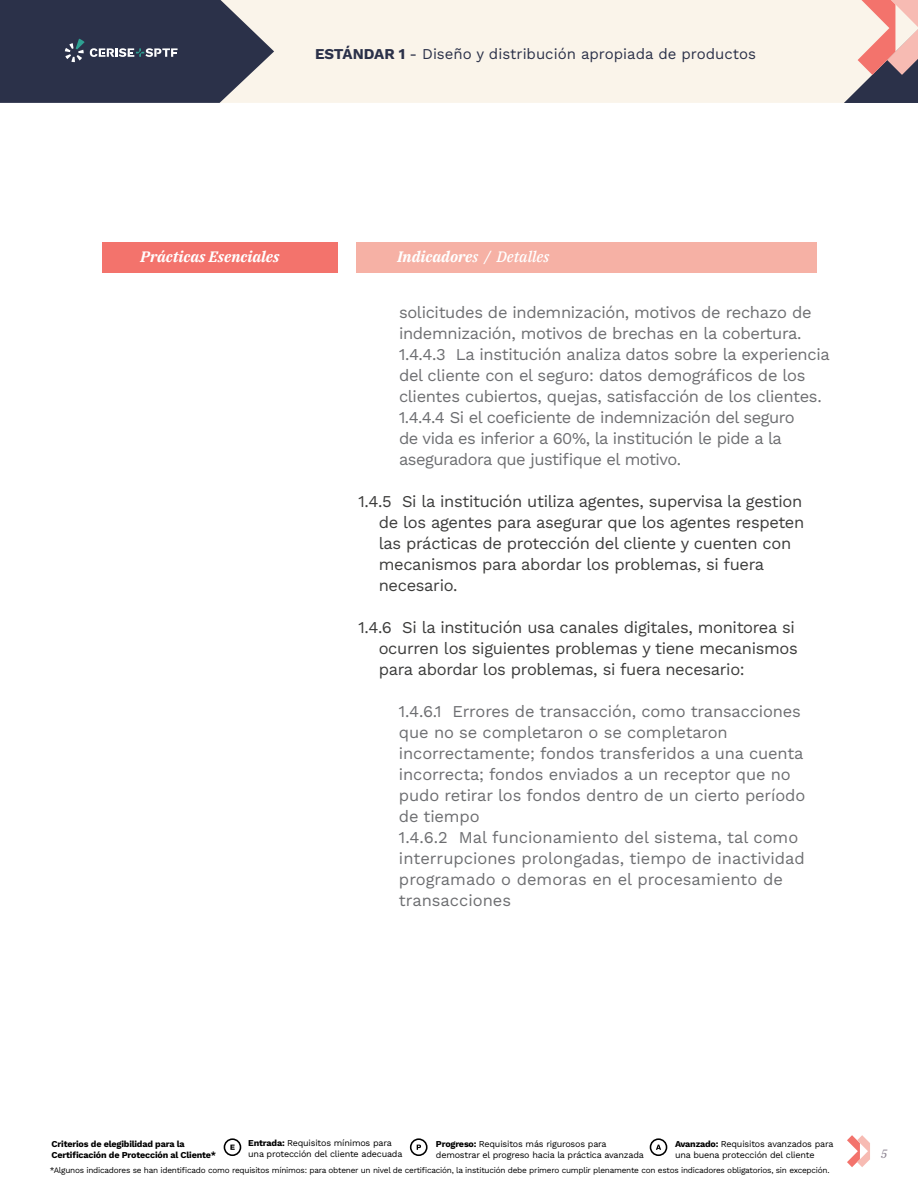
<style>
.page{position:relative;width:918px;height:1188px;background:#fff}
.page>*{position:absolute;margin:0;border:0;box-sizing:border-box;transform-origin:0 0}
.t1{font:16.5px/21px "Work Sans";letter-spacing:-.02em;color:#6d6e71}
.t2{font:16.5px/21px "Work Sans";letter-spacing:-.02em;color:#3c3c3b}
.t3{font:15px "Work Sans";color:#2b3149}
.t4{font:italic 700 15px "IBM Plex Serif";color:#fff}
.t5{font:italic 12px "IBM Plex Serif Text";color:#8d8492}
.t6{font:9px/10.8px "Work Sans";letter-spacing:-.02em;color:#000}
.t7{font:700 9px/10.8px "Work Sans";letter-spacing:-.02em;color:#000}
.t8{font:8.25px "Work Sans";letter-spacing:-.03em;color:#000}
.s1{font-weight:700}
.s2{font-weight:500}
</style>
<div class="page">
<div style="left:274px;top:0;width:553px;height:103px;background:#faf4ea"></div>
<svg style="left:827px;top:0;width:91px;height:103px"></svg>
<svg style="left:847px;top:1135px;width:23px;height:32px"></svg>
<svg style="left:0;top:0;width:274px;height:103px"></svg>
<div style="left:224px;top:1138px;width:17px;height:18px;border:2px solid #000;border-radius:50%"></div>
<svg style="left:230px;top:1145px;width:5px;height:5px"></svg>
<svg style="left:411px;top:1139px;width:16px;height:16px"></svg>
<div style="left:410px;top:1138px;width:18px;height:18px;border:2px solid #000;border-radius:50%"></div>
<svg style="left:417px;top:1145px;width:4px;height:5px"></svg>
<div style="left:650px;top:1138px;width:17px;height:18px;border:2px solid #000;border-radius:50%"></div>
<svg style="left:656px;top:1145px;width:5px;height:5px"></svg>
<div style="left:356px;top:242px;width:461px;height:30px;background:#f6b1a5"></div>
<div style="left:102px;top:242px;width:235px;height:30px;background:#f3736c"></div>
<p class="t3" style="left:315px;top:42px;width:443px"><span class="s1">ESTÁNDAR 1</span> - Diseño y distribución apropiada de productos</p>
<p class="t4" style="left:141px;top:244px;width:140px">Prácticas Esenciales</p>
<p class="t4" style="left:397px;top:244px;width:154px">Indicadore<span class="s2">s / Detalles</span></p>
<p class="t1" style="left:399px;top:302px;width:432px">solicitudes de indemnización, motivos de rechazo de indemnización, motivos de brechas en la cobertura.<br>1.4.4.3 La institución analiza datos sobre la experiencia del cliente con el seguro: datos demográficos de los clientes cubiertos, quejas, satisfacción de los clientes.<br>1.4.4.4 Si el coeficiente de indemnización del seguro<br>de vida es inferior a 60%, la institución le pide a la aseguradora que justifique el motivo.</p>
<p class="t2" style="left:379px;top:491px;width:427px;text-indent:-20px">1.4.5 Si la institución utiliza agentes, supervisa la gestion de los agentes para asegurar que los agentes respeten las prácticas de protección del cliente y cuenten con mecanismos para abordar los problemas, si fuera necesario.</p>
<p class="t2" style="left:379px;top:617px;width:421px;text-indent:-20px">1.4.6 Si la institución usa canales digitales, monitorea si ocurren los siguientes problemas y tiene mecanismos para abordar los problemas, si fuera necesario:</p>
<p class="t1" style="left:399px;top:701px;width:408px">1.4.6.1 Errores de transacción, como transacciones que no se completaron o se completaron incorrectamente; fondos transferidos a una cuenta incorrecta; fondos enviados a un receptor que no pudo retirar los fondos dentro de un cierto período de tiempo<br>1.4.6.2 Mal funcionamiento del sistema, tal como interrupciones prolongadas, tiempo de inactividad programado o demoras en el procesamiento de transacciones</p>
<p class="t7" style="left:52px;top:1138px;width:166px">Criterios de elegibilidad para la<br>Certificación de Protección al Cliente*</p>
<p class="t6" style="left:248px;top:1137px;width:156px"><span class="s1">Entrada:</span> Requisitos mínimos para una protección del cliente adecuada</p>
<p class="t6" style="left:436px;top:1138px;width:210px"><span class="s1">Progreso:</span> Requisitos más rigurosos para demostrar el progreso hacia la práctica avanzada</p>
<p class="t8" style="left:50px;top:1164px;width:781px">*Algunos indicadores se han identificado como requisitos mínimos: para obtener un nivel de certificación, la institución debe primero cumplir plenamente con estos indicadores obligatorios, sin excepción.</p>
<p class="t6" style="left:675px;top:1138px;width:160px"><span class="s1">Avanzado:</span> Requisitos avanzados para una buena protección del cliente</p>
<p class="t5" style="left:881px;top:1145px;width:8px">5</p>
</div>
